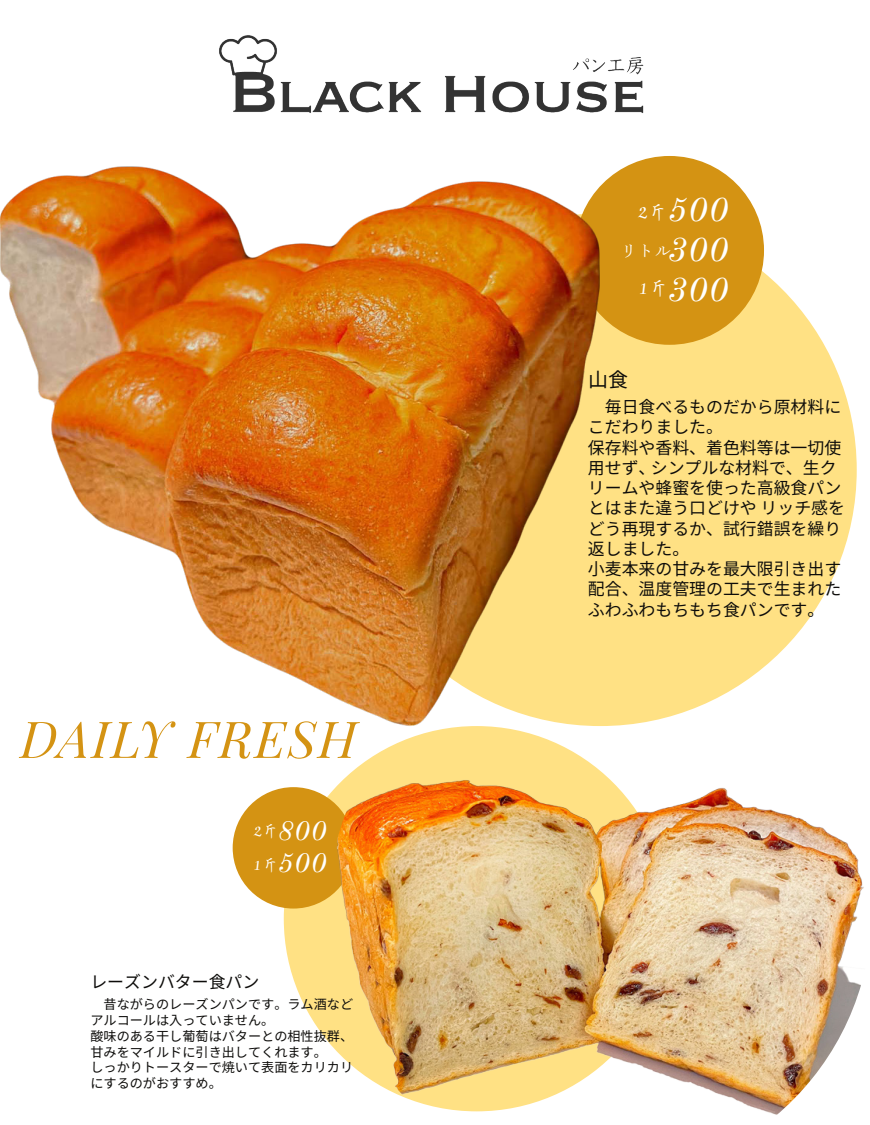
<style>
.page{position:relative;width:870px;height:1125px;background:#fff}
.page>*{position:absolute;margin:0;border:0;box-sizing:border-box;transform-origin:0 0}
.t1{font:italic 50.75px "Playfair Display";letter-spacing:.04em;color:#d49313}
.t2{font:italic 33.38px/40.1px "Old Standard TT";letter-spacing:.04em;color:#fff;text-align:justify}
.t3{font:italic 27px/32.4px "Old Standard TT";letter-spacing:.04em;color:#fff}
.t4{font:20px "Source Han Sans JP";color:#0d0c0a}
.t5{font:19.62px "Hello Font ID Tao Hua Shi Ti";color:#fff}
.t6{font:16.88px/20.2px "Source Han Sans JP";color:#0d0c0a}
.t7{font:16.88px "Hello Font ID Tao Hua Shi Ti";color:#fff}
.t8{font:16.38px "DNP Shuei Min Pr 6 N L";color:#fff}
.t9{font:13.12px/15.8px "Source Han Sans JP";color:#0d0c0a}
</style>
<div class="page">
<div style="left:343px;top:214px;width:513px;height:512px;background:#ffe184;border-radius:50%"></div>
<div style="left:574px;top:156px;width:189px;height:189px;background:#d49313;border-radius:50%"></div>
<div style="left:283px;top:726px;width:386px;height:385px;background:#ffe184;border-radius:50%"></div>
<div style="left:232px;top:787px;width:122px;height:122px;background:#d49313;border-radius:50%"></div>
<img style="left:0;top:35px;width:656px;height:659px">
<img style="left:328px;top:637px;width:536px;height:478px">
<h1 class="t1" style="left:20px;top:700px;width:337px">DAILY FRESH</h1>
<h3 class="t3" style="left:277px;top:813px;width:51px">800<br>500</h3>
<p class="t7" style="left:253px;top:821px;width:27px">2斤</p>
<p class="t7" style="left:252px;top:855px;width:27px">1斤</p>
<p class="t6" style="left:90px;top:972px;width:170px">レーズンバター食パン</p>
<p class="t9" style="left:90px;top:997px;width:264px">　昔ながらのレーズンパンです。ラム酒などアルコールは入っていません。<br>酸味のある干し葡萄はバターとの相性抜群、甘みをマイルドに引き出してくれます。<br>しっかりトースターで焼いて表面をカリカリにするのがおすすめ。</p>
<h2 class="t2" style="left:667px;top:187px;width:62px">500<br>300<br>300</h2>
<p class="t5" style="left:638px;top:201px;width:31px">2斤</p>
<p class="t8" style="left:620px;top:235px;width:52px">リトル</p>
<p class="t5" style="left:638px;top:277px;width:32px">1斤</p>
<p class="t4" style="left:588px;top:368px;width:41px">山食</p>
<p class="t6" style="left:587px;top:397px;width:258px">　毎日食べるものだから原材料にこだわりました。<br>保存料や香料、着色料等は一切使用せず、シンプルな材料で、生クリームや蜂蜜を使った高級食パンとはまた違う口どけやリッチ感をどう再現するか、試行錯誤を繰り返しました。<br>小麦本来の甘みを最大限引き出す配合、温度管理の工夫で生まれたふわふわもちもち食パンです。</p>
</div>
